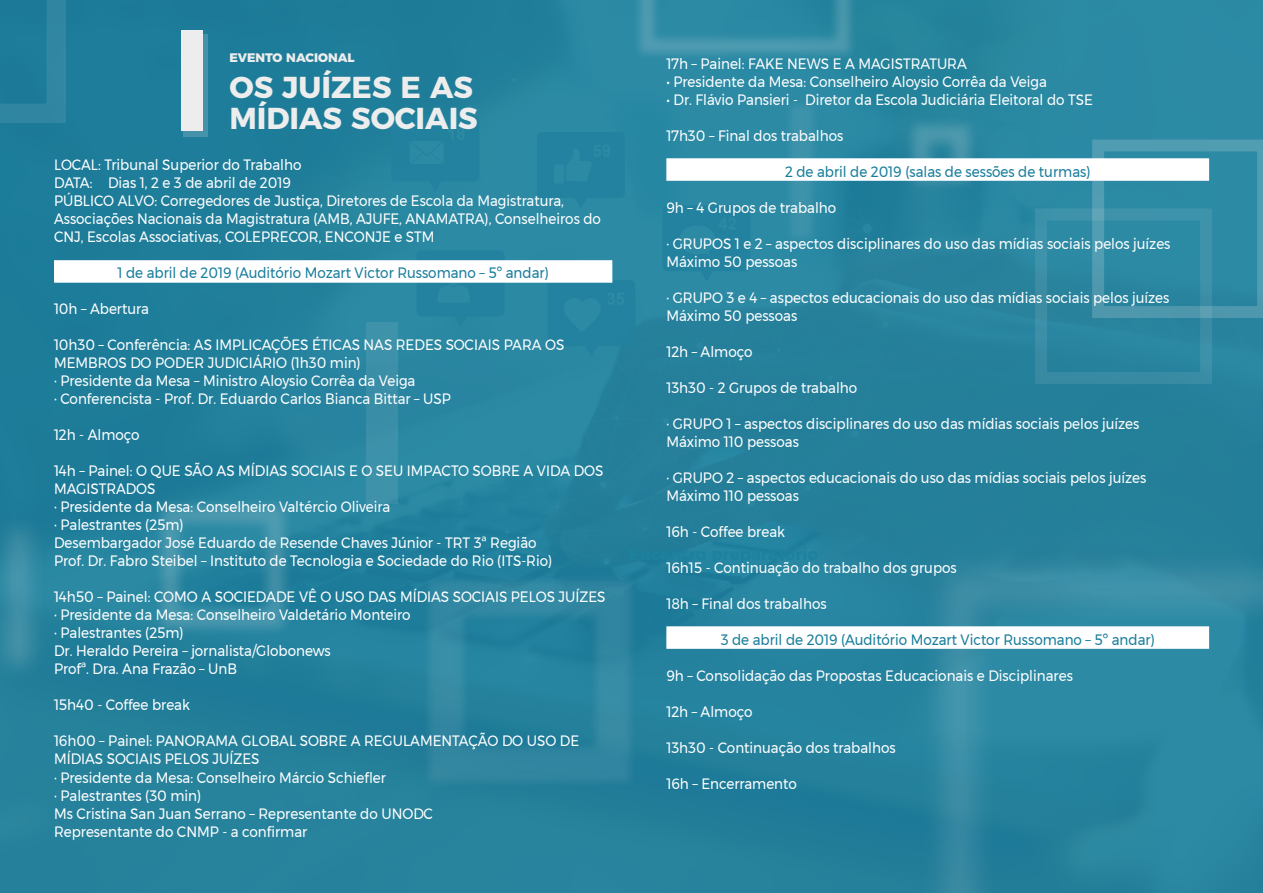
<style>
.page{position:relative;width:1263px;height:893px;background:#25819c}
.page>*{position:absolute;margin:0;border:0;box-sizing:border-box;transform-origin:0 0}
.t1{font:700 30.3px/31px "Montserrat";color:#ecedec}
.t2{font:15px/18px "Montserrat";color:#fff;scale:.9 1}
.t3{font:15px "Montserrat";color:#187d9b;scale:.9 1}
.t4{font:800 12.45px "Montserrat";color:#ecedec}
</style>
<div class="page">
<svg style="left:0;top:0;width:66px;height:123px"></svg>
<svg style="left:1092px;top:140px;width:171px;height:178px"></svg>
<img style="left:429px;top:583px;width:200px;height:197px">
<img style="left:636px;top:0;width:216px;height:57px">
<img style="left:933px;top:562px;width:330px;height:331px">
<img style="left:157px;top:501px;width:133px;height:129px">
<img style="left:910px;top:122px;width:64px;height:64px">
<div style="left:366px;top:322px;width:32px;height:182px;background:#3d91aa"></div>
<img style="left:737px;top:51px;width:115px;height:190px">
<img style="left:0;top:534px;width:39px;height:132px">
<div style="left:182px;top:30px;width:20px;height:100px;background:#ecedec"></div>
<svg style="left:183px;top:35px;width:24px;height:101px"></svg>
<div style="left:54px;top:260px;width:558px;height:23px;background:#fff"></div>
<div style="left:666px;top:158px;width:543px;height:23px;background:#fff"></div>
<div style="left:666px;top:626px;width:543px;height:23px;background:#fff"></div>
<p class="t4" style="left:229px;top:47px;width:127px">EVENTO NACIONAL</p>
<p class="t1" style="left:229px;top:70px;width:250px">OS JUÍZES E AS<br>MÍDIAS SOCIAIS</p>
<p class="t2" style="left:54px;top:156px;width:276px">LOCAL: Tribunal Superior do Trabalho</p>
<p class="t2" style="left:54px;top:174px;width:265px">DATA: Dias 1, 2 e 3 de abril de 2019</p>
<p class="t2" style="left:54px;top:192px;width:609px">PÚBLICO ALVO: Corregedores de Justiça, Diretores de Escola da Magistratura,<br>Associações Nacionais da Magistratura (AMB, AJUFE, ANAMATRA), Conselheiros do<br>CNJ, Escolas Associativas, COLEPRECOR, ENCONJE e STM</p>
<p class="t3" style="left:118px;top:262px;width:481px">1 de abril de 2019 (Auditório Mozart Victor Russomano – 5º andar)</p>
<p class="t2" style="left:54px;top:300px;width:107px">10h – Abertura</p>
<p class="t2" style="left:54px;top:336px;width:569px">10h30 – Conferência: AS IMPLICAÇÕES ÉTICAS NAS REDES SOCIAIS PARA OS<br>MEMBROS DO PODER JUDICIÁRIO (1h30 min)</p>
<p class="t2" style="left:54px;top:372px;width:403px">· Presidente da Mesa – Ministro Aloysio Corrêa da Veiga</p>
<p class="t2" style="left:54px;top:390px;width:443px">· Conferencista - Prof. Dr. Eduardo Carlos Bianca Bittar – USP</p>
<p class="t2" style="left:54px;top:426px;width:97px">12h - Almoço</p>
<p class="t2" style="left:54px;top:462px;width:612px">14h – Painel: O QUE SÃO AS MÍDIAS SOCIAIS E O SEU IMPACTO SOBRE A VIDA DOS<br>MAGISTRADOS</p>
<p class="t2" style="left:54px;top:498px;width:375px">· Presidente da Mesa: Conselheiro Valtércio Oliveira</p>
<p class="t2" style="left:54px;top:516px;width:146px">· Palestrantes (25m)</p>
<p class="t2" style="left:54px;top:534px;width:538px">Desembargador José Eduardo de Resende Chaves Júnior - TRT 3ª Região</p>
<p class="t2" style="left:54px;top:552px;width:555px">Prof. Dr. Fabro Steibel – Instituto de Tecnologia e Sociedade do Rio (ITS-Rio)</p>
<p class="t2" style="left:54px;top:588px;width:614px">14h50 – Painel: COMO A SOCIEDADE VÊ O USO DAS MÍDIAS SOCIAIS PELOS JUÍZES</p>
<p class="t2" style="left:54px;top:606px;width:398px">· Presidente da Mesa: Conselheiro Valdetário Monteiro</p>
<p class="t2" style="left:54px;top:624px;width:146px">· Palestrantes (25m)</p>
<p class="t2" style="left:54px;top:642px;width:309px">Dr. Heraldo Pereira – jornalista/Globonews</p>
<p class="t2" style="left:54px;top:660px;width:205px">Profª. Dra. Ana Frazão – UnB</p>
<p class="t2" style="left:54px;top:696px;width:153px">15h40 - Coffee break</p>
<p class="t2" style="left:54px;top:732px;width:585px">16h00 – Painel: PANORAMA GLOBAL SOBRE A REGULAMENTAÇÃO DO USO DE<br>MÍDIAS SOCIAIS PELOS JUÍZES</p>
<p class="t2" style="left:54px;top:768px;width:370px">· Presidente da Mesa: Conselheiro Márcio Schiefler</p>
<p class="t2" style="left:54px;top:786px;width:165px">· Palestrantes (30 min)</p>
<p class="t2" style="left:54px;top:804px;width:423px">Ms Cristina San Juan Serrano – Representante do UNODC</p>
<p class="t2" style="left:54px;top:822px;width:283px">Representante do CNMP - a confirmar</p>
<p class="t2" style="left:666px;top:54px;width:335px">17h – Painel: FAKE NEWS E A MAGISTRATURA</p>
<p class="t2" style="left:666px;top:72px;width:424px">• Presidente da Mesa: Conselheiro Aloysio Corrêa da Veiga</p>
<p class="t2" style="left:666px;top:90px;width:475px">• Dr. Flávio Pansieri - Diretor da Escola Judiciária Eleitoral do TSE</p>
<p class="t2" style="left:666px;top:126px;width:198px">17h30 – Final dos trabalhos</p>
<p class="t3" style="left:785px;top:160px;width:341px">2 de abril de 2019 (salas de sessões de turmas)</p>
<p class="t2" style="left:666px;top:198px;width:190px">9h – 4 Grupos de trabalho</p>
<p class="t2" style="left:666px;top:234px;width:562px">· GRUPOS 1 e 2 – aspectos disciplinares do uso das mídias sociais pelos juízes</p>
<p class="t2" style="left:666px;top:252px;width:147px">Máximo 50 pessoas</p>
<p class="t2" style="left:666px;top:288px;width:560px">· GRUPO 3 e 4 – aspectos educacionais do uso das mídias sociais pelos juízes</p>
<p class="t2" style="left:666px;top:306px;width:147px">Máximo 50 pessoas</p>
<p class="t2" style="left:666px;top:342px;width:97px">12h – Almoço</p>
<p class="t2" style="left:666px;top:378px;width:214px">13h30 - 2 Grupos de trabalho</p>
<p class="t2" style="left:666px;top:414px;width:527px">· GRUPO 1 – aspectos disciplinares do uso das mídias sociais pelos juízes</p>
<p class="t2" style="left:666px;top:432px;width:149px">Máximo 110 pessoas</p>
<p class="t2" style="left:666px;top:468px;width:535px">· GRUPO 2 – aspectos educacionais do uso das mídias sociais pelos juízes</p>
<p class="t2" style="left:666px;top:486px;width:149px">Máximo 110 pessoas</p>
<p class="t2" style="left:666px;top:522px;width:133px">16h - Coffee break</p>
<p class="t2" style="left:666px;top:558px;width:324px">16h15 - Continuação do trabalho dos grupos</p>
<p class="t2" style="left:666px;top:594px;width:180px">18h – Final dos trabalhos</p>
<p class="t3" style="left:721px;top:628px;width:484px">3 de abril de 2019 (Auditório Mozart Victor Russomano – 5º andar)</p>
<p class="t2" style="left:666px;top:666px;width:453px">9h – Consolidação das Propostas Educacionais e Disciplinares</p>
<p class="t2" style="left:666px;top:702px;width:97px">12h – Almoço</p>
<p class="t2" style="left:666px;top:738px;width:256px">13h30 - Continuação dos trabalhos</p>
<p class="t2" style="left:666px;top:774px;width:146px">16h – Encerramento</p>
</div>
